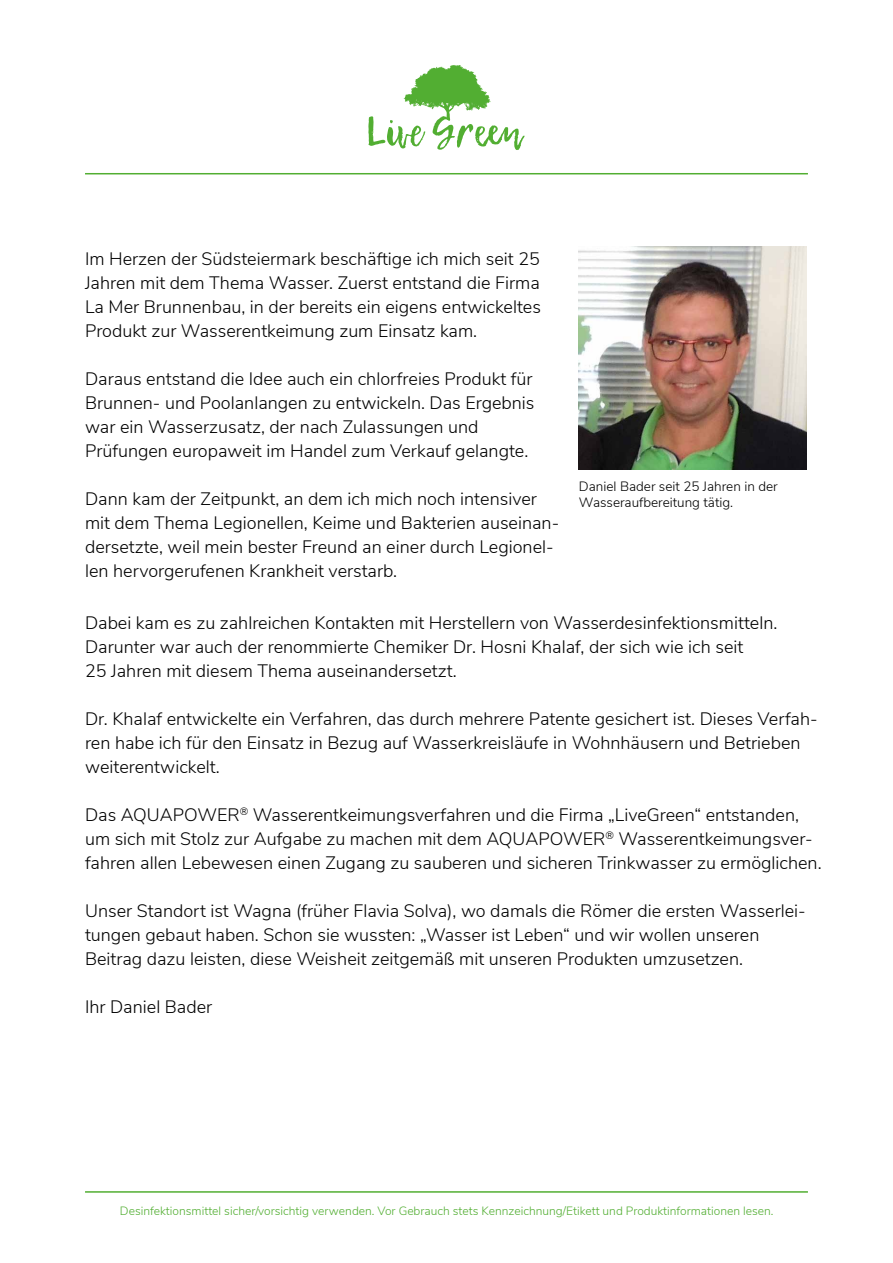
<style>
.page{position:relative;width:893px;height:1263px;background:#fff}
.page>*{position:absolute;margin:0;border:0;box-sizing:border-box;transform-origin:0 0}
.t1{font:300 18px/24px "Nunito Sans";color:#000}
.t2{font:300 13.5px/16.2px "Nunito Sans";color:#000}
.t3{font:300 12px "Nunito Sans";color:#52ae32}
</style>
<div class="page">
<hr style="left:85px;top:173px;width:723px;height:1px;background:#52ae32">
<hr style="left:85px;top:1191px;width:723px;height:2px;background:#52ae32">
<svg style="left:368px;top:65px;width:157px;height:85px"></svg>
<img style="left:579px;top:247px;width:228px;height:222px">
<p class="t1" style="left:85px;top:245px;width:457px;text-align:justify">Im Herzen der Südsteiermark beschäftige ich mich seit 25<br>Jahren mit dem Thema Wasser. Zuerst entstand die Firma La Mer Brunnenbau, in der bereits ein eigens entwickeltes Produkt zur Wasserentkeimung zum Einsatz kam.</p>
<p class="t1" style="left:85px;top:365px;width:451px">Daraus entstand die Idee auch ein chlorfreies Produkt für Brunnen- und Poolanlangen zu entwickeln. Das Ergebnis war ein Wasserzusatz, der nach Zulassungen und Prüfungen europaweit im Handel zum Verkauf gelangte.</p>
<p class="t1" style="left:85px;top:485px;width:476px">Dann kam der Zeitpunkt, an dem ich mich noch intensiver mit dem Thema Legionellen, Keime und Bakterien auseinan&shy;dersetzte, weil mein bester Freund an einer durch Legionel&shy;len hervorgerufenen Krankheit verstarb.</p>
<p class="t2" style="left:579px;top:477px;width:200px">Daniel Bader seit 25 Jahren in der<br>Wasseraufbereitung tätig.</p>
<p class="t1" style="left:85px;top:609px;width:694px">Dabei kam es zu zahlreichen Kontakten mit Herstellern von Wasserdesinfektionsmitteln.<br>Darunter war auch der renommierte Chemiker Dr. Hosni Khalaf, der sich wie ich seit<br>25 Jahren mit diesem Thema auseinandersetzt.</p>
<p class="t1" style="left:85px;top:705px;width:734px">Dr. Khalaf entwickelte ein Verfahren, das durch mehrere Patente gesichert ist. Dieses Verfah&shy;ren habe ich für den Einsatz in Bezug auf Wasserkreisläufe in Wohnhäusern und Betrieben weiterentwickelt.</p>
<p class="t1" style="left:85px;top:801px;width:738px">Das AQUAPOWER<sup>®</sup> Wasserentkeimungsverfahren und die Firma „LiveGreen“ entstanden, um sich mit Stolz zur Aufgabe zu machen mit dem AQUAPOWER<sup>®</sup> Wasserentkeimungsver&shy;fahren allen Lebewesen einen Zugang zu sauberen und sicheren Trinkwasser zu ermöglichen.</p>
<p class="t1" style="left:85px;top:897px;width:722px">Unser Standort ist Wagna (früher Flavia Solva), wo damals die Römer die ersten Wasserlei&shy;tungen gebaut haben. Schon sie wussten: „Wasser ist Leben“ und wir wollen unseren<br>Beitrag dazu leisten, diese Weisheit zeitgemäß mit unseren Produkten umzusetzen.</p>
<p class="t1" style="left:85px;top:993px;width:129px">Ihr Daniel Bader</p>
<p class="t3" style="left:120px;top:1202px;width:655px">Desinfektionsmittel sicher/vorsichtig verwenden. Vor Gebrauch stets Kennzeichnung/Etikett und Produktinformationen lesen.</p>
</div>
